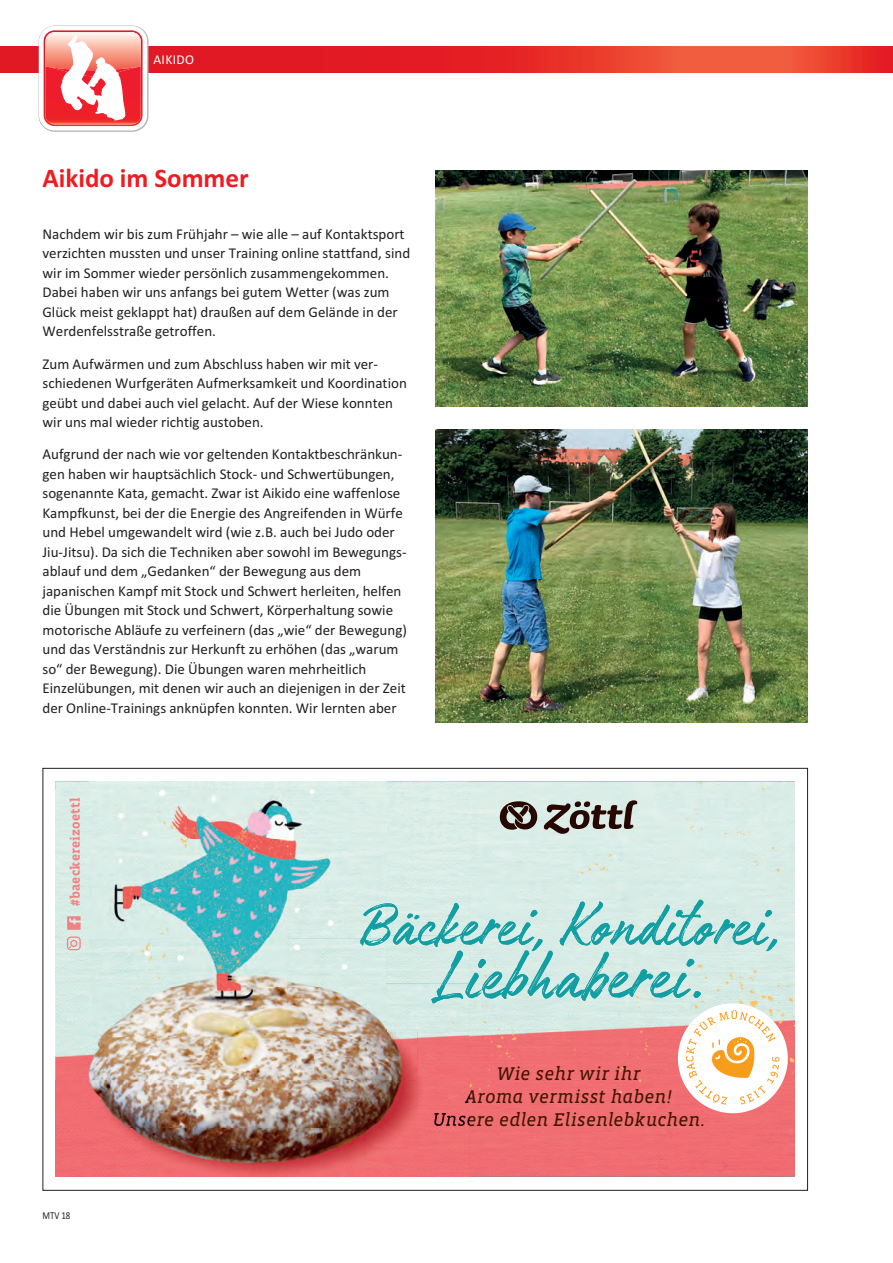
<style>
.page{position:relative;width:893px;height:1263px;background:#fff}
.page>*{position:absolute;margin:0;border:0;box-sizing:border-box;transform-origin:0 0}
.t1{font:700 27px "Calibri";color:#ee1d23}
.t2{font:italic 18.9px/22.6px "Vista Slab OT";letter-spacing:.005em;color:#441603;text-align:center}
.t3{font:15px/19.5px "Calibri";color:#231f20}
.t4{font:700 13.5px "Vista Slab OT";letter-spacing:.02em;color:#f3817f}
.t5{font:13.5px "Calibri";letter-spacing:.025em;color:#fff}
.t6{font:10.5px "Calibri";color:#231f20;scale:.85 1}
</style>
<div class="page">
<svg style="left:0;top:47px;width:893px;height:25px;background:#e72f2b"></svg>
<svg style="left:39px;top:26px;width:110px;height:106px"></svg>
<div style="left:39px;top:26px;width:108px;height:104px;background:#fff;border-radius:15px"></div>
<svg style="left:44px;top:30px;width:99px;height:96px"></svg>
<img style="left:436px;top:170px;width:372px;height:236px">
<svg style="left:453px;top:781px;width:342px;height:396px;background:#e2b9b7"></svg>
<div style="left:469px;top:781px;width:33px;height:119px;background:#dbede7"></div>
<svg style="left:500px;top:801px;width:38px;height:29px"></svg>
<svg style="left:544px;top:800px;width:93px;height:34px;background:#92918a"></svg>
<img style="left:55px;top:781px;width:414px;height:9px">
<div style="left:55px;top:790px;width:34px;height:193px;background:#d9ece6"></div>
<div style="left:386px;top:790px;width:83px;height:97px;background:#dcede7"></div>
<img style="left:55px;top:983px;width:52px;height:97px">
<img style="left:107px;top:1037px;width:207px;height:43px">
<img style="left:314px;top:1037px;width:46px;height:43px">
<div style="left:417px;top:1113px;width:52px;height:64px;background:#f06e72"></div>
<img style="left:55px;top:1080px;width:362px;height:97px">
<svg style="left:360px;top:900px;width:428px;height:213px;background:#cfbcb8"></svg>
<img style="left:434px;top:1112px;width:35px;height:1px">
<img style="left:434px;top:1113px;width:35px;height:13px">
<img style="left:431px;top:950px;width:32px;height:53px">
<img style="left:401px;top:903px;width:55px;height:39px">
<img style="left:89px;top:781px;width:297px;height:256px">
<img style="left:360px;top:903px;width:26px;height:42px">
<svg style="left:67px;top:916px;width:14px;height:14px"></svg>
<svg style="left:67px;top:936px;width:14px;height:14px"></svg>
<img style="left:436px;top:429px;width:372px;height:294px">
<p class="t5" style="left:153px;top:51px;width:42px">AIKIDO</p>
<h1 class="t1" style="left:43px;top:162px;width:208px">Aikido im Sommer</h1>
<p class="t3" style="left:43px;top:224px;width:369px">Nachdem wir bis zum Frühjahr – wie alle – auf Kontaktsport verzichten mussten und unser Training online stattfand, sind wir im Sommer wieder persönlich zusammengekommen.<br>Dabei haben wir uns anfangs bei gutem Wetter (was zum Glück meist geklappt hat) draußen auf dem Gelände in der Werdenfelsstraße getroffen.</p>
<p class="t3" style="left:43px;top:354px;width:366px">Zum Aufwärmen und zum Abschluss haben wir mit ver&shy;schiedenen Wurfgeräten Aufmerksamkeit und Koordination geübt und dabei auch viel gelacht. Auf der Wiese konnten wir uns mal wieder richtig austoben.</p>
<p class="t3" style="left:43px;top:444px;width:366px">Aufgrund der nach wie vor geltenden Kontaktbeschränkun&shy;gen haben wir hauptsächlich Stock- und Schwertübungen, sogenannte Kata, gemacht. Zwar ist Aikido eine waffenlose Kampfkunst, bei der die Energie des Angreifenden in Würfe und Hebel umgewandelt wird (wie z.B. auch bei Judo oder Jiu-Jitsu). Da sich die Techniken aber sowohl im Bewegungs&shy;ablauf und dem „Gedanken“ der Bewegung aus dem japanischen Kampf mit Stock und Schwert herleiten, helfen die Übungen mit Stock und Schwert, Körperhaltung sowie motorische Abläufe zu verfeinern (das „wie“ der Bewegung) und das Verständnis zur Herkunft zu erhöhen (das „warum so“ der Bewegung). Die Übungen waren mehrheitlich Einzelübungen, mit denen wir auch an diejenigen in der Zeit der Online-Trainings anknüpfen konnten. Wir lernten aber</p>
<p class="t4" style="left:70px;top:906px;width:110px;rotate:-90deg">#baeckereizoettl</p>
<p class="t6" style="left:43px;top:1209px;width:34px">MTV 18</p>
<p class="t2" style="left:432px;top:1064px;width:274px">Wie sehr wir ihr<br>Aroma vermisst haben!<br>Unsere edlen Elisenlebkuchen.</p>
</div>
